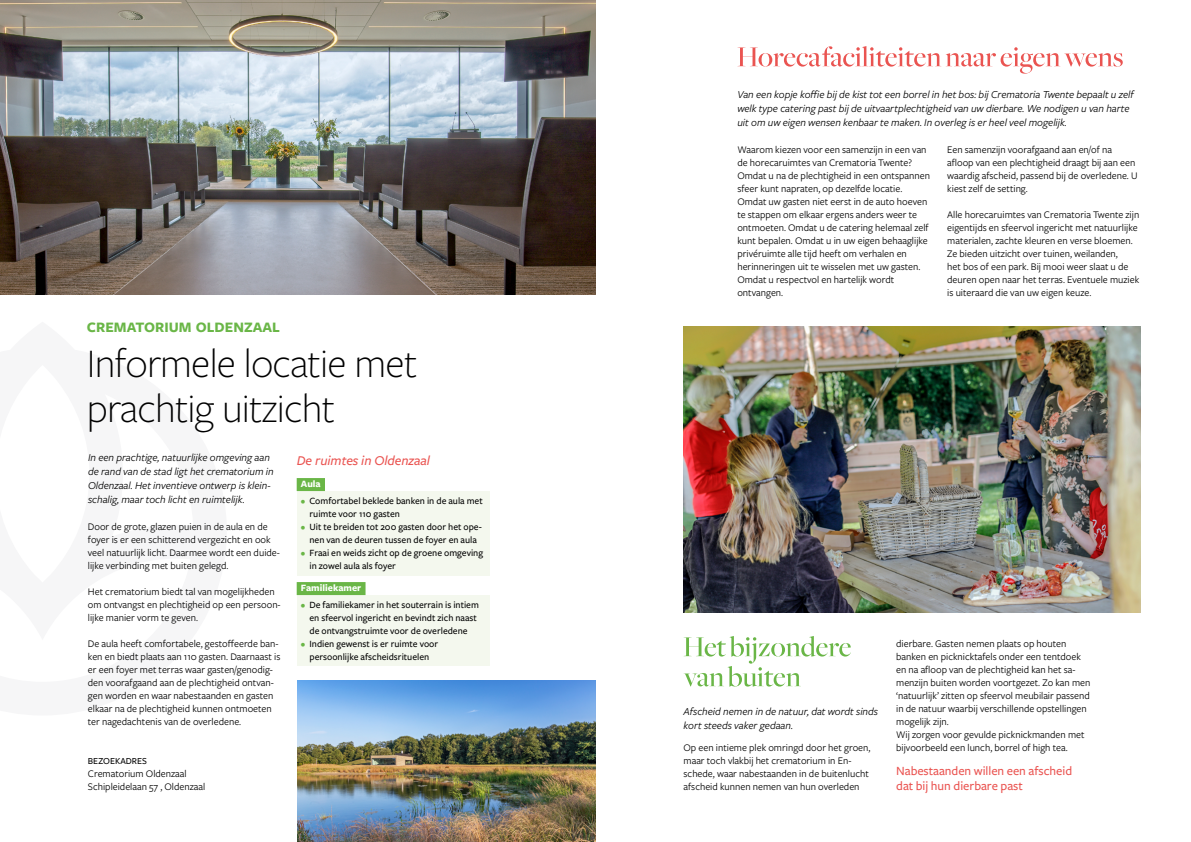
<style>
.page{position:relative;width:1191px;height:842px;background:#fff}
.page>*{position:absolute;margin:0;border:0;box-sizing:border-box;transform-origin:0 0}
.t1{font:300 42px/45px "Freight Sans Pro";letter-spacing:-.02em;color:#000}
.t2{font:700 15px "Freight Sans Pro";color:#6ab647}
.t3{font:italic 500 14px "Freight Sans Pro";letter-spacing:-.005em;color:#ea5451}
.t4{font:500 13px/15px "Freight Sans Pro";letter-spacing:-.005em;color:#ea5451}
.t5{font:italic 11px/14px "Freight Sans Pro";color:#000}
.t6{font:10.5px/13px "Freight Sans Pro";color:#000}
.t7{font:700 10px "Freight Sans Pro";letter-spacing:.005em;color:#fff}
.t8{font:500 9.9px/13px "Freight Sans Pro";color:#000}
.t9{font:500 9.5px "Freight Sans Pro";color:#000}
.s1{color:#6ab647}
</style>
<div class="page">
<img style="left:298px;top:680px;width:297px;height:162px">
<img style="left:683px;top:326px;width:457px;height:286px">
<div style="left:297px;top:491px;width:192px;height:84px;background:#f4f8ee"></div>
<div style="left:297px;top:595px;width:192px;height:70px;background:#f4f8ee"></div>
<div style="left:297px;top:478px;width:28px;height:13px;background:#6ab647"></div>
<div style="left:297px;top:582px;width:68px;height:13px;background:#6ab647"></div>
<svg style="left:737px;top:46px;width:385px;height:28px"></svg>
<svg style="left:683px;top:636px;width:168px;height:51px"></svg>
<img style="left:0;top:0;width:595px;height:295px">
<h2 class="t2" style="left:87px;top:317px;width:194px">CREMATORIUM OLDENZAAL</h2>
<h1 class="t1" style="left:87px;top:339px;width:332px">Informele locatie met prachtig uitzicht</h1>
<p class="t5" style="left:88px;top:450px;width:187px">In een prachtige, natuurlijke omgeving aan de rand van de stad ligt het crematorium in Oldenzaal. Het inventieve ontwerp is klein&shy;schalig, maar toch licht en ruimtelijk.</p>
<p class="t6" style="left:88px;top:520px;width:193px">Door de grote, glazen puien in de aula en de foyer is er een schitterend vergezicht en ook veel natuurlijk licht. Daarmee wordt een duide&shy;lijke verbinding met buiten gelegd.</p>
<p class="t6" style="left:88px;top:585px;width:194px">Het crematorium biedt tal van mogelijkheden om ontvangst en plechtigheid op een persoon&shy;lijke manier vorm te geven.</p>
<p class="t6" style="left:88px;top:637px;width:194px">De aula heeft comfortabele, gestoffeerde ban&shy;ken en biedt plaats aan 110 gasten. Daarnaast is er een foyer met terras waar gasten/genodig&shy;den voorafgaand aan de plechtigheid ontvan&shy;gen worden en waar nabestaanden en gasten elkaar na de plechtigheid kunnen ontmoeten ter nagedachtenis van de overledene.</p>
<p class="t9" style="left:88px;top:755px;width:61px">BEZOEKADRES</p>
<p class="t6" style="left:88px;top:767px;width:119px">Crematorium Oldenzaal<br>Schipleidelaan 57 , Oldenzaal</p>
<h3 class="t3" style="left:297px;top:451px;width:135px">De ruimtes in Oldenzaal</h3>
<p class="t7" style="left:301px;top:477px;width:21px">Aula</p>
<p class="t8" style="left:309px;top:494px;width:175px;text-indent:-9px"><span class="s1">•</span> Comfortabel beklede banken in de aula met ruimte voor 110 gasten</p>
<p class="t8" style="left:301px;top:520px;width:182px;text-align:center"><span class="s1">•</span> Uit te breiden tot 200 gasten door het ope&shy;nen van de deuren tussen de foyer en aula</p>
<p class="t8" style="left:309px;top:546px;width:175px;text-indent:-9px"><span class="s1">•</span> Fraai en weids zicht op de groene omgeving in zowel aula als foyer</p>
<p class="t7" style="left:301px;top:581px;width:62px">Familiekamer</p>
<p class="t8" style="left:309px;top:598px;width:171px;text-indent:-9px"><span class="s1">•</span> De familiekamer in het souterrain is intiem en sfeervol ingericht en bevindt zich naast de ontvangstruimte voor de overledene</p>
<p class="t8" style="left:301px;top:637px;width:139px;text-align:center"><span class="s1">•</span> Indien gewenst is er ruimte voor persoonlijke afscheidsrituelen</p>
<p class="t5" style="left:737px;top:87px;width:398px">Van een kopje koffie bij de kist tot een borrel in het bos: bij Crematoria Twente bepaalt u zelf welk type catering past bij de uitvaartplechtigheid van uw dierbare. We nodigen u van harte uit om uw eigen wensen kenbaar te maken. In overleg is er heel veel mogelijk.</p>
<p class="t6" style="left:947px;top:143px;width:192px">Een samenzijn voorafgaand aan en/of na afloop van een plechtigheid draagt bij aan een waardig afscheid, passend bij de overledene. U kiest zelf de setting.</p>
<p class="t6" style="left:947px;top:208px;width:194px">Alle horecaruimtes van Crematoria Twente zijn eigentijds en sfeervol ingericht met natuurlijke materialen, zachte kleuren en verse bloemen.<br>Ze bieden uitzicht over tuinen, weilanden,<br>het bos of een park. Bij mooi weer slaat u de deuren open naar het terras. Eventuele muziek is uiteraard die van uw eigen keuze.</p>
<p class="t6" style="left:737px;top:143px;width:194px">Waarom kiezen voor een samenzijn in een van de horecaruimtes van Crematoria Twente?<br>Omdat u na de plechtigheid in een ontspannen sfeer kunt napraten, op dezelfde locatie.<br>Omdat uw gasten niet eerst in de auto hoeven te stappen om elkaar ergens anders weer te ontmoeten. Omdat u de catering helemaal zelf kunt bepalen. Omdat u in uw eigen behaaglijke privéruimte alle tijd heeft om verhalen en herinneringen uit te wisselen met uw gasten.<br>Omdat u respectvol en hartelijk wordt ontvangen.</p>
<p class="t5" style="left:683px;top:704px;width:196px">Afscheid nemen in de natuur, dat wordt sinds kort steeds vaker gedaan.</p>
<p class="t6" style="left:683px;top:741px;width:188px">Op een intieme plek omringd door het groen, maar toch vlakbij het crematorium in En&shy;schede, waar nabestaanden in de buitenlucht afscheid kunnen nemen van hun overleden</p>
<p class="t6" style="left:896px;top:637px;width:196px">dierbare. Gasten nemen plaats op houten banken en picknicktafels onder een tentdoek en na afloop van de plechtigheid kan het sa&shy;menzijn buiten worden voortgezet. Zo kan men ‘natuurlijk’ zitten op sfeervol meubilair passend in de natuur waarbij verschillende opstellingen mogelijk zijn.<br>Wij zorgen voor gevulde picknickmanden met bijvoorbeeld een lunch, borrel of high tea.</p>
<p class="t4" style="left:896px;top:763px;width:177px">Nabestaanden willen een afscheid dat bij hun dierbare past</p>
</div>
